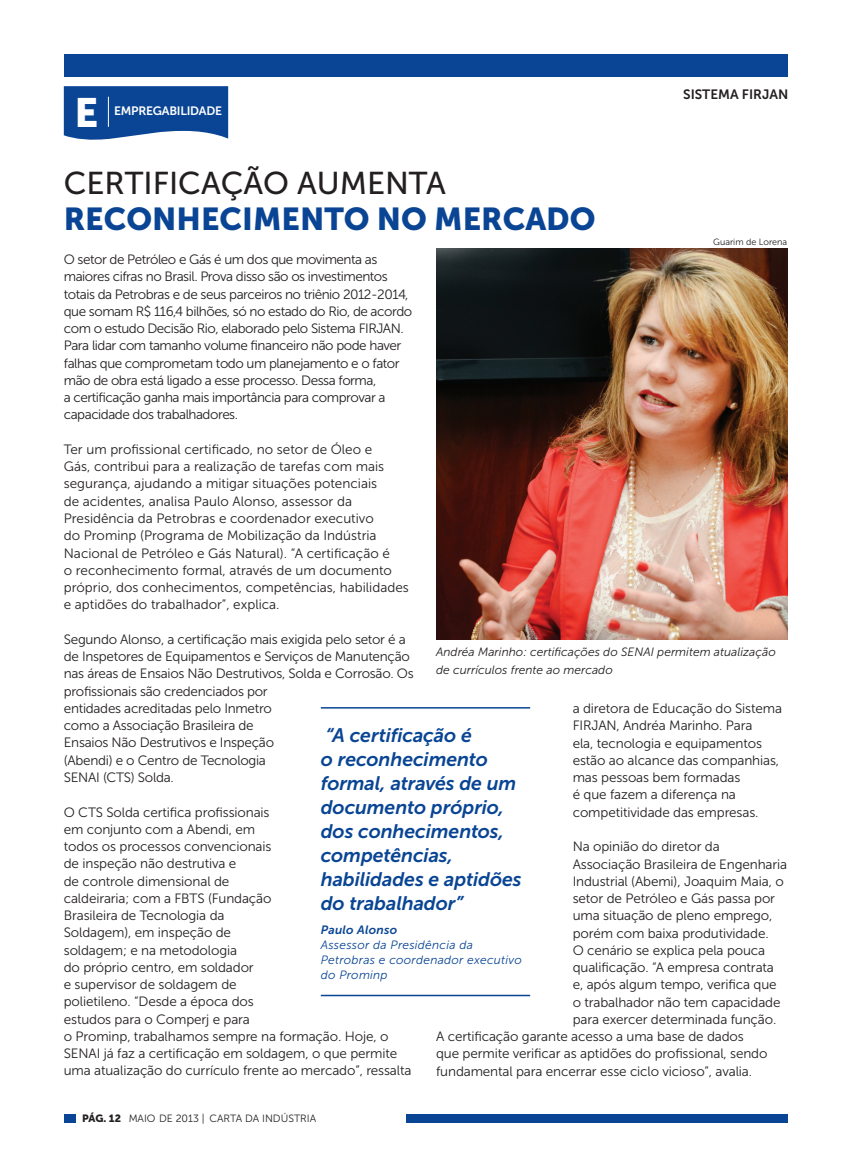
<style>
.page{position:relative;width:851px;height:1149px;background:#fff}
.page>*{position:absolute;margin:0;border:0;box-sizing:border-box;transform-origin:0 0}
.titulo_16{font:40.65px "Museo Sans 900";color:#fff}
.texto{font:31.5px "Museo Sans 900";color:#094594}
.texto-2{font:31.5px "Museo Sans 500";color:#231f20}
.OLHO_NOVO_01{font:italic 19.5px/24px "Museo Sans 700";letter-spacing:-.005em;color:#094594}
.texto-3{font:13.5px/17.2px "Museo Sans 300";letter-spacing:-.01em;color:#231f20}
.texto-4{font:13.5px/17.2px "Museo Sans 300";letter-spacing:-.035em;color:#231f20}
.t1{font:13.5px "Museo Sans 700";color:#231f20}
.t2{font:12.15px "Museo Sans 700";letter-spacing:-.02em;color:#fff}
.Legenda{font:italic 12px/17.2px "Museo Sans 300";color:#231f20}
.OLHO_NOVO_03{font:italic 12px/15px "Museo Sans 300";letter-spacing:.02em;color:#094594}
.OLHO_NOVO_02{font:italic 12px "Museo Sans 700";letter-spacing:.02em;color:#094594}
.t3{font:10.5px "Museo Sans 300";color:#231f20}
.Crédito{font:9px "Museo Sans 300";color:#231f20}
.s1{font-family:"Museo Sans 900"}
</style>
<div class="page">
<svg style="left:64px;top:86px;width:164px;height:54px;background:#1f569d"></svg>
<hr style="left:108px;top:97px;width:1px;height:30px;background:#fff">
<img style="left:436px;top:248px;width:351px;height:391px">
<hr style="left:321px;top:706px;width:209px;height:2px;background:#094594">
<hr style="left:321px;top:994px;width:209px;height:1px;background:#094594">
<div style="left:64px;top:54px;width:723px;height:22px;background:#094594"></div>
<div style="left:64px;top:1113px;width:11px;height:8px;background:#094594"></div>
<div style="left:406px;top:1113px;width:381px;height:8px;background:#094594"></div>
<p class="t1" style="left:683px;top:86px;width:107px">SISTEMA FIRJAN</p>
<p class="titulo_16" style="left:74px;top:90px;width:25px">E</p>
<p class="t2" style="left:114px;top:104px;width:109px">EMPREGABILIDADE</p>
<p class="texto-2" style="left:64px;top:166px;width:384px">CERTIFICAÇÃO AUMENTA</p>
<p class="texto" style="left:64px;top:201px;width:533px">RECONHECIMENTO NO MERCADO</p>
<p class="texto-4" style="left:64px;top:251px;width:350px">O setor de Petróleo e Gás é um dos que movimenta as maiores cifras no Brasil. Prova disso são os investimentos totais da Petrobras e de seus parceiros no triênio 2012-2014, que somam R$ 116,4 bilhões, só no estado do Rio, de acordo com o estudo Decisão Rio, elaborado pelo Sistema FIRJAN.<br>Para lidar com tamanho volume financeiro não pode haver falhas que comprometam todo um planejamento e o fator mão de obra está ligado a esse processo. Dessa forma,<br>a certificação ganha mais importância para comprovar a capacidade dos trabalhadores.</p>
<p class="texto-3" style="left:64px;top:440px;width:346px">Ter um profissional certificado, no setor de Óleo e<br>Gás, contribui para a realização de tarefas com mais segurança, ajudando a mitigar situações potenciais<br>de acidentes, analisa Paulo Alonso, assessor da Presidência da Petrobras e coordenador executivo<br>do Prominp (Programa de Mobilização da Indústria Nacional de Petróleo e Gás Natural). “A certificação é<br>o reconhecimento formal, através de um documento próprio, dos conhecimentos, competências, habilidades e aptidões do trabalhador”, explica.</p>
<p class="texto-3" style="left:64px;top:630px;width:351px">Segundo Alonso, a certificação mais exigida pelo setor é a de Inspetores de Equipamentos e Serviços de Manutenção nas áreas de Ensaios Não Destrutivos, Solda e Corrosão. Os profissionais são credenciados por<br>entidades acreditadas pelo Inmetro<br>como a Associação Brasileira de<br>Ensaios Não Destrutivos e Inspeção<br>(Abendi) e o Centro de Tecnologia<br>SENAI (CTS) Solda.</p>
<p class="texto-3" style="left:64px;top:803px;width:349px">O CTS Solda certifica profissionais<br>em conjunto com a Abendi, em<br>todos os processos convencionais<br>de inspeção não destrutiva e<br>de controle dimensional de<br>caldeiraria; com a FBTS (Fundação<br>Brasileira de Tecnologia da<br>Soldagem), em inspeção de<br>soldagem; e na metodologia<br>do próprio centro, em soldador<br>e supervisor de soldagem de<br>polietileno. “Desde a época dos<br>estudos para o Comperj e para<br>o Prominp, trabalhamos sempre na formação. Hoje, o SENAI já faz a certificação em soldagem, o que permite uma atualização do currículo frente ao mercado”, ressalta</p>
<p class="Crédito" style="left:713px;top:237px;width:75px">Guarim de Lorena</p>
<p class="Legenda" style="left:436px;top:643px;width:341px">Andréa Marinho: certificações do SENAI permitem atualização de currículos frente ao mercado</p>
<p class="texto-3" style="left:572px;top:699px;width:211px">a diretora de Educação do Sistema<br>FIRJAN, Andréa Marinho. Para<br>ela, tecnologia e equipamentos estão ao alcance das companhias, mas pessoas bem formadas<br>é que fazem a diferença na competitividade das empresas.</p>
<p class="texto-3" style="left:572px;top:837px;width:148px">Na opinião do diretor da</p>
<p class="texto-3" style="left:572px;top:855px;width:216px">Associação Brasileira de Engenharia</p>
<p class="texto-3" style="left:572px;top:872px;width:212px">Industrial (Abemi), Joaquim Maia, o</p>
<p class="texto-3" style="left:572px;top:889px;width:204px">setor de Petróleo e Gás passa por</p>
<p class="texto-3" style="left:572px;top:906px;width:201px">uma situação de pleno emprego,</p>
<p class="texto-3" style="left:572px;top:924px;width:197px">porém com baixa produtividade.</p>
<p class="texto-3" style="left:572px;top:941px;width:194px">O cenário se explica pela pouca</p>
<p class="texto-3" style="left:572px;top:958px;width:203px">qualificação. “A empresa contrata</p>
<p class="texto-3" style="left:572px;top:975px;width:205px">e, após algum tempo, verifica que</p>
<p class="texto-3" style="left:572px;top:993px;width:209px">o trabalhador não tem capacidade</p>
<p class="texto-3" style="left:572px;top:1010px;width:205px">para exercer determinada função.</p>
<p class="texto-3" style="left:436px;top:1027px;width:309px">A certificação garante acesso a uma base de dados</p>
<p class="texto-3" style="left:436px;top:1044px;width:333px">que permite verificar as aptidões do profissional, sendo</p>
<p class="texto-3" style="left:436px;top:1062px;width:317px">fundamental para encerrar esse ciclo vicioso”, avalia.</p>
<p class="OLHO_NOVO_01" style="left:321px;top:723px;width:202px">“A certificação é<br>o reconhecimento formal, através de um documento próprio, dos conhecimentos, competências, habilidades e aptidões do trabalhador”</p>
<p class="OLHO_NOVO_02" style="left:321px;top:922px;width:78px">Paulo Alonso</p>
<p class="OLHO_NOVO_03" style="left:321px;top:937px;width:203px">Assessor da Presidência da<br>Petrobras e coordenador executivo do Prominp</p>
<p class="t3" style="left:82px;top:1112px;width:235px"><span class="s1">PÁG. 12</span> MAIO DE 2013 | CARTA DA INDÚSTRIA</p>
</div>
